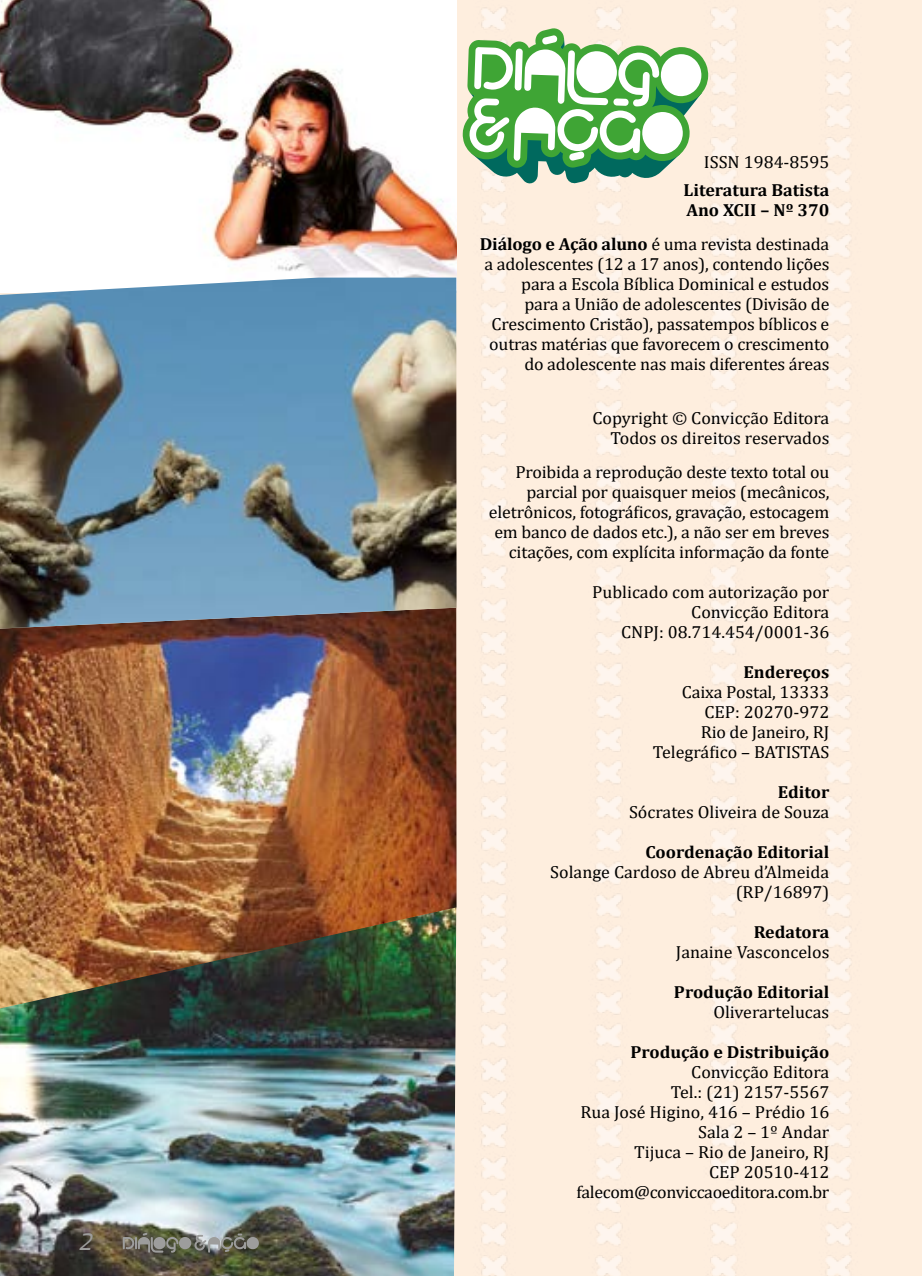
<style>
.page{position:relative;width:922px;height:1276px;background:#fff}
.page>*{position:absolute;margin:0;border:0;box-sizing:border-box;transform-origin:0 0}
.t1{font:italic 25px "Panefresco 400 wt";color:#9d9d9c}
.t2{font:17.5px/20px "Cambria";letter-spacing:-.01em;color:#000;text-align:right}
.t3{font:700 17.5px/20px "Cambria";color:#000}
.s1{font-weight:700}
</style>
<div class="page">
<img style="left:456px;top:0;width:465px;height:1276px">
<hr style="left:921px;top:0;width:1px;height:1276px;background:#f9c8c0">
<svg style="left:462px;top:28px;width:246px;height:158px"></svg>
<img style="left:0;top:1008px;width:456px;height:268px">
<img style="left:0;top:0;width:456px;height:278px">
<img style="left:0;top:628px;width:456px;height:380px">
<img style="left:0;top:278px;width:456px;height:350px">
<svg style="left:123px;top:1232px;width:136px;height:20px;background:#787a6f"></svg>
<h1 class="t1" style="left:78px;top:1222px;width:15px">2</h1>
<p class="t2" style="left:703px;top:152px;width:127px">ISSN 1984-8595</p>
<p class="t3" style="left:683px;top:179px;width:147px">Literatura Batista<br>Ano XCII – Nº 370</p>
<p class="t2" style="left:479px;top:234px;width:351px"><span class="s1">Diálogo e Ação aluno</span> é uma revista destinada a adolescentes (12 a 17 anos), contendo lições para a Escola Bíblica Dominical e estudos<br>para a União de adolescentes (Divisão de Crescimento Cristão), passatempos bíblicos e outras matérias que favorecem o crescimento do adolescente nas mais diferentes áreas</p>
<p class="t2" style="left:592px;top:408px;width:238px">Copyright © Convicção Editora<br>Todos os direitos reservados</p>
<p class="t2" style="left:489px;top:462px;width:342px">Proibida a reprodução deste texto total ou parcial por quaisquer meios (mecânicos, eletrônicos, fotográficos, gravação, estocagem em banco de dados etc.), a não ser em breves citações, com explícita informação da fonte</p>
<p class="t2" style="left:592px;top:582px;width:239px">Publicado com autorização por<br>Convicção Editora<br>CNPJ: 08.714.454/0001-36</p>
<p class="t3" style="left:743px;top:661px;width:87px">Endereços</p>
<p class="t2" style="left:652px;top:682px;width:178px">Caixa Postal, 13333<br>CEP: 20270-972<br>Rio de Janeiro, RJ<br>Telegráfico – BATISTAS</p>
<p class="t3" style="left:777px;top:781px;width:53px">Editor</p>
<p class="t2" style="left:629px;top:802px;width:202px">Sócrates Oliveira de Souza</p>
<p class="t3" style="left:645px;top:841px;width:185px">Coordenação Editorial</p>
<p class="t2" style="left:550px;top:862px;width:280px">Solange Cardoso de Abreu d’Almeida (RP/16897)</p>
<p class="t3" style="left:753px;top:921px;width:77px">Redatora</p>
<p class="t2" style="left:675px;top:942px;width:155px">Janaine Vasconcelos</p>
<p class="t3" style="left:673px;top:981px;width:157px">Produção Editorial</p>
<p class="t2" style="left:713px;top:1002px;width:117px">Oliverartelucas</p>
<p class="t3" style="left:630px;top:1041px;width:200px">Produção e Distribuição</p>
<p class="t2" style="left:576px;top:1062px;width:254px">Convicção Editora<br>Tel.: (21) 2157-5567<br>Rua José Higino, 416 – Prédio 16<br>Sala 2 – 1º Andar<br>Tijuca – Rio de Janeiro, RJ<br>CEP 20510-412 falecom@conviccaoeditora.com.br</p>
</div>
